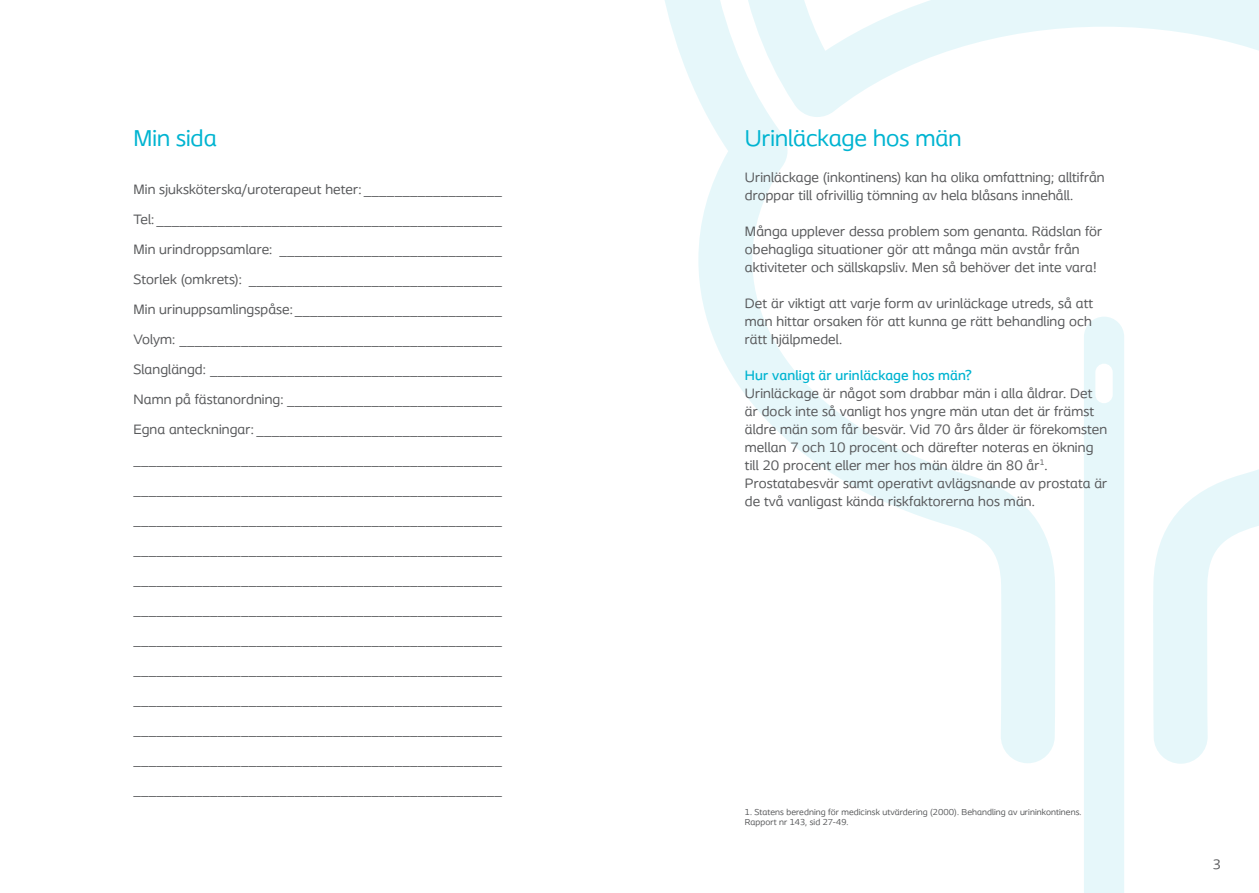
<style>
.page{position:relative;width:1259px;height:893px;background:#fff}
.page>*{position:absolute;margin:0;border:0;box-sizing:border-box;transform-origin:0 0}
.t1{font:24px "Coloplast";color:#00b4d1}
.t2{font:14.25px/30px "Coloplast";letter-spacing:.01em;color:#58595b}
.t3{font:500 14.25px "Coloplast";letter-spacing:.015em;color:#00b4d1}
.t4{font:9px/10.5px "Coloplast";letter-spacing:.01em;color:#58595b}
</style>
<div class="page">
<div style="left:1055px;top:0;width:98px;height:29px;background:#e6f7fa"></div>
<svg style="left:1153px;top:0;width:106px;height:764px"></svg>
<svg style="left:665px;top:0;width:390px;height:763px"></svg>
<div style="left:1084px;top:317px;width:40px;height:576px;background:#e6f7fa"></div>
<h1 class="t1" style="left:133px;top:123px;width:85px">Min sida</h1>
<p class="t2" style="left:133px;top:174px;width:370px;text-align:justify">Min sjuksköterska/uroterapeut heter: __________________ Tel: _____________________________________________ Min urindroppsamlare: _____________________________ Storlek (omkrets): _________________________________ Min urinuppsamlingspåse:___________________________ Volym: __________________________________________ Slanglängd: ______________________________________ Namn på fästanordning: ____________________________ Egna anteckningar: ________________________________ ________________________________________________ ________________________________________________ ________________________________________________ ________________________________________________ ________________________________________________ ________________________________________________ ________________________________________________ ________________________________________________ ________________________________________________ ________________________________________________ ________________________________________________ ________________________________________________</p>
<h1 class="t1" style="left:745px;top:123px;width:218px">Urinläckage hos män</h1>
<p class="t2" style="left:745px;top:168px;width:361px;line-height:18px">Urinläckage (inkontinens) kan ha olika omfattning; alltifrån droppar till ofrivillig tömning av hela blåsans innehåll.</p>
<p class="t2" style="left:745px;top:222px;width:359px;line-height:18px">Många upplever dessa problem som genanta. Rädslan för obehagliga situationer gör att många män avstår från aktiviteter och sällskapsliv. Men så behöver det inte vara!</p>
<p class="t2" style="left:745px;top:294px;width:350px;line-height:18px;text-align:justify">Det är viktigt att varje form av urinläckage utreds, så att man hittar orsaken för att kunna ge rätt behandling och rätt hjälpmedel.</p>
<p class="t3" style="left:745px;top:366px;width:229px">Hur vanligt är urinläckage hos män?</p>
<p class="t2" style="left:745px;top:384px;width:364px;line-height:18px">Urinläckage är något som drabbar män i alla åldrar. Det är dock inte så vanligt hos yngre män utan det är främst äldre män som får besvär. Vid 70 års ålder är förekomsten mellan 7 och 10 procent och därefter noteras en ökning till 20 procent eller mer hos män äldre än 80 år<sup>1</sup>.<br>Prostatabesvär samt operativt avlägsnande av prostata är de två vanligast kända riskfaktorerna hos män.</p>
<p class="t4" style="left:745px;top:806px;width:338px">1. Statens beredning för medicinsk utvärdering (2000). Behandling av urininkontinens.<br>Rapport nr 143, sid 27-49.</p>
<p class="t2" style="left:1212px;top:849px;width:10px">3</p>
</div>
